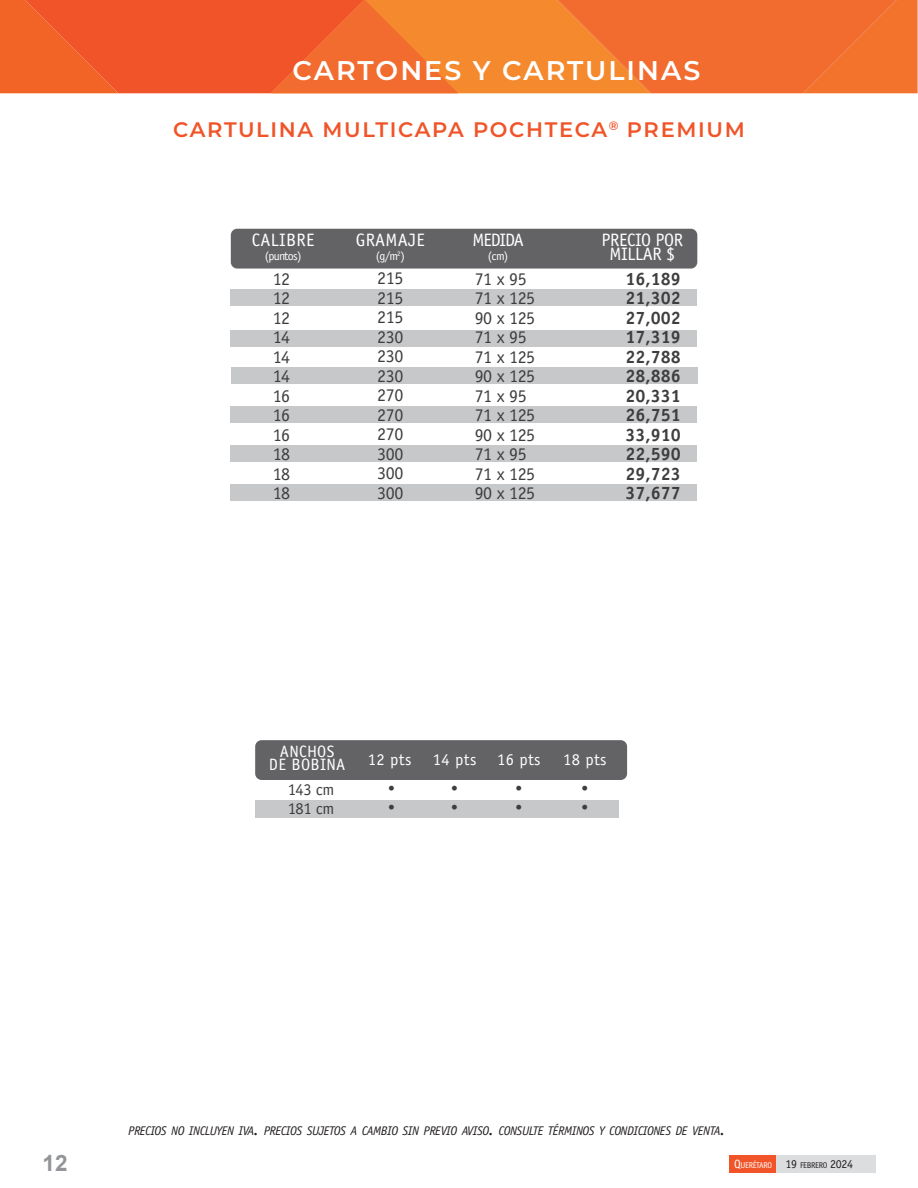
<style>
.page{position:relative;width:918px;height:1188px;background:#fff}
.page>*{position:absolute;margin:0;border:0;box-sizing:border-box;transform-origin:0 0}
.Texto_negritas{font:600 27px "Montserrat";letter-spacing:.075em;color:#fff}
.t1{font:700 22.5px "Arial";color:#939598}
.t2{font:600 21px "Montserrat";letter-spacing:.08em;color:#f05428}
.t3{font:18px "Officina Sans Std";letter-spacing:-.025em;color:#3e3e3f}
.t4{font:700 18px "Officina Sans Std";color:#3e3e3f}
.t5{font:18px/13.5px "Officina Sans Std";letter-spacing:-.02em;color:#fff;text-align:center}
.t6{font:18px "Officina Sans Std";letter-spacing:.015em;color:#fff}
.t7{font:18px "Officina Sans Std";letter-spacing:.02em;color:#fff}
.t8{font:16.5px "Officina Sans Std";letter-spacing:.02em;color:#fff}
.t9{font:16.5px "Officina Sans Std";letter-spacing:-.025em;color:#3e3e3f}
.t10{font:13.5px "Officina Sans Std";color:#3e3e3f}
.t11{font:italic 12.6px "Officina Sans Std";letter-spacing:-.035em;color:#231f20}
.t12{font:12px "Officina Sans Std";letter-spacing:-.06em;color:#fff}
.t13{font:8.4px "Officina Sans Std";letter-spacing:-.045em;color:#fff}
.s1{font-size:18px}
.s2{font-size:12px}
.s3{font-size:12px;color:#231f20}
.s4{color:#231f20}
</style>
<div class="page">
<div style="left:730px;top:1155px;width:46px;height:17px;background:#f05428"></div>
<div style="left:776px;top:1155px;width:99px;height:17px;background:#dcdddf"></div>
<svg style="left:0;top:0;width:918px;height:93px;background:#f26b2c"></svg>
<div style="left:230px;top:484px;width:467px;height:16px;background:#c7c8ca"></div>
<div style="left:230px;top:446px;width:467px;height:16px;background:#c7c8ca"></div>
<div style="left:230px;top:407px;width:467px;height:16px;background:#c7c8ca"></div>
<div style="left:231px;top:368px;width:466px;height:16px;background:#c7c8ca"></div>
<div style="left:230px;top:330px;width:467px;height:16px;background:#c7c8ca"></div>
<div style="left:231px;top:229px;width:466px;height:40px;background:#636366;border-radius:6px"></div>
<div style="left:230px;top:289px;width:467px;height:17px;background:#c7c8ca"></div>
<div style="left:255px;top:801px;width:364px;height:17px;background:#c7c8ca"></div>
<div style="left:255px;top:740px;width:372px;height:40px;background:#636366;border-radius:6px"></div>
<p class="Texto_negritas" style="left:293px;top:51px;width:409px">CARTONES Y CARTULINAS</p>
<p class="t2" style="left:173px;top:115px;width:573px">CARTULINA MULTICAPA POCHTECA<sup>®</sup> PREMIUM</p>
<p class="t7" style="left:252px;top:230px;width:64px">CALIBRE</p>
<p class="t12" style="left:265px;top:249px;width:38px">(puntos)</p>
<p class="t3" style="left:273px;top:268px;width:19px">12</p>
<p class="t3" style="left:273px;top:287px;width:19px">12</p>
<p class="t3" style="left:273px;top:307px;width:19px">12</p>
<p class="t3" style="left:273px;top:326px;width:19px">14</p>
<p class="t3" style="left:273px;top:346px;width:19px">14</p>
<p class="t3" style="left:273px;top:365px;width:19px">14</p>
<p class="t3" style="left:273px;top:385px;width:19px">16</p>
<p class="t3" style="left:273px;top:404px;width:19px">16</p>
<p class="t3" style="left:273px;top:424px;width:19px">16</p>
<p class="t3" style="left:273px;top:443px;width:19px">18</p>
<p class="t3" style="left:273px;top:463px;width:19px">18</p>
<p class="t3" style="left:273px;top:482px;width:19px">18</p>
<p class="t6" style="left:356px;top:230px;width:71px">GRAMAJE</p>
<p class="t12" style="left:376px;top:249px;width:31px">(g/m<sup>2</sup>)</p>
<p class="t3" style="left:377px;top:268px;width:28px">215</p>
<p class="t3" style="left:377px;top:287px;width:28px">215</p>
<p class="t3" style="left:377px;top:307px;width:28px">215</p>
<p class="t3" style="left:377px;top:326px;width:28px">230</p>
<p class="t3" style="left:377px;top:346px;width:28px">230</p>
<p class="t3" style="left:377px;top:365px;width:28px">230</p>
<p class="t3" style="left:377px;top:385px;width:28px">270</p>
<p class="t3" style="left:377px;top:404px;width:28px">270</p>
<p class="t3" style="left:377px;top:424px;width:28px">270</p>
<p class="t3" style="left:377px;top:443px;width:28px">300</p>
<p class="t3" style="left:377px;top:463px;width:28px">300</p>
<p class="t3" style="left:377px;top:482px;width:28px">300</p>
<p class="t5" style="left:472px;top:234px;width:53px">MEDIDA</p>
<p class="t12" style="left:488px;top:249px;width:22px">(cm)</p>
<p class="t3" style="left:475px;top:268px;width:53px">71 x 95</p>
<p class="t3" style="left:475px;top:287px;width:62px">71 x 125</p>
<p class="t3" style="left:475px;top:307px;width:62px">90 x 125</p>
<p class="t3" style="left:475px;top:326px;width:53px">71 x 95</p>
<p class="t3" style="left:475px;top:346px;width:62px">71 x 125</p>
<p class="t3" style="left:475px;top:365px;width:62px">90 x 125</p>
<p class="t3" style="left:475px;top:385px;width:53px">71 x 95</p>
<p class="t3" style="left:475px;top:404px;width:62px">71 x 125</p>
<p class="t3" style="left:475px;top:424px;width:62px">90 x 125</p>
<p class="t3" style="left:475px;top:443px;width:53px">71 x 95</p>
<p class="t3" style="left:475px;top:463px;width:62px">71 x 125</p>
<p class="t3" style="left:475px;top:482px;width:62px">90 x 125</p>
<p class="t5" style="left:601px;top:234px;width:83px">PRECIO POR<br>MILLAR $</p>
<p class="t4" style="left:625px;top:267px;width:57px">16,189</p>
<p class="t4" style="left:625px;top:287px;width:57px">21,302</p>
<p class="t4" style="left:625px;top:306px;width:57px">27,002</p>
<p class="t4" style="left:625px;top:326px;width:57px">17,319</p>
<p class="t4" style="left:625px;top:345px;width:57px">22,788</p>
<p class="t4" style="left:625px;top:365px;width:57px">28,886</p>
<p class="t4" style="left:625px;top:384px;width:57px">20,331</p>
<p class="t4" style="left:625px;top:404px;width:57px">26,751</p>
<p class="t4" style="left:625px;top:423px;width:57px">33,910</p>
<p class="t4" style="left:625px;top:443px;width:57px">22,590</p>
<p class="t4" style="left:625px;top:462px;width:57px">29,723</p>
<p class="t4" style="left:625px;top:482px;width:57px">37,677</p>
<p class="t8" style="left:280px;top:742px;width:56px">ANCHOS</p>
<p class="t8" style="left:269px;top:755px;width:78px">DE BOBINA</p>
<p class="t8" style="left:368px;top:750px;width:45px">12 pts</p>
<p class="t8" style="left:433px;top:750px;width:45px">14 pts</p>
<p class="t8" style="left:497px;top:750px;width:45px">16 pts</p>
<p class="t8" style="left:563px;top:750px;width:45px">18 pts</p>
<p class="t9" style="left:288px;top:780px;width:48px">143 cm</p>
<p class="t9" style="left:288px;top:799px;width:48px">181 cm</p>
<p class="t10" style="left:388px;top:780px;width:8px">•</p>
<p class="t10" style="left:388px;top:800px;width:8px">•</p>
<p class="t10" style="left:451px;top:780px;width:8px">•</p>
<p class="t10" style="left:451px;top:800px;width:8px">•</p>
<p class="t10" style="left:515px;top:780px;width:8px">•</p>
<p class="t10" style="left:515px;top:800px;width:8px">•</p>
<p class="t10" style="left:582px;top:780px;width:8px">•</p>
<p class="t10" style="left:582px;top:800px;width:8px">•</p>
<p class="t11" style="left:128px;top:1124px;width:599px">PRECIOS NO INCLUYEN IVA<span class="s1">.</span> PRECIOS SUJETOS A CAMBIO SIN PREVIO AVISO<span class="s1">.</span> CONSULTE TÉRMINOS Y CONDICIONES DE VENTA<span class="s1">.</span></p>
<p class="t1" style="left:43px;top:1149px;width:27px">12</p>
<p class="t13" style="left:734px;top:1160px;width:120px"><span class="s2">Q</span>UERÉTARO <span class="s3">19</span> <span class="s4">FEBRERO</span> <span class="s3">2024</span></p>
</div>
